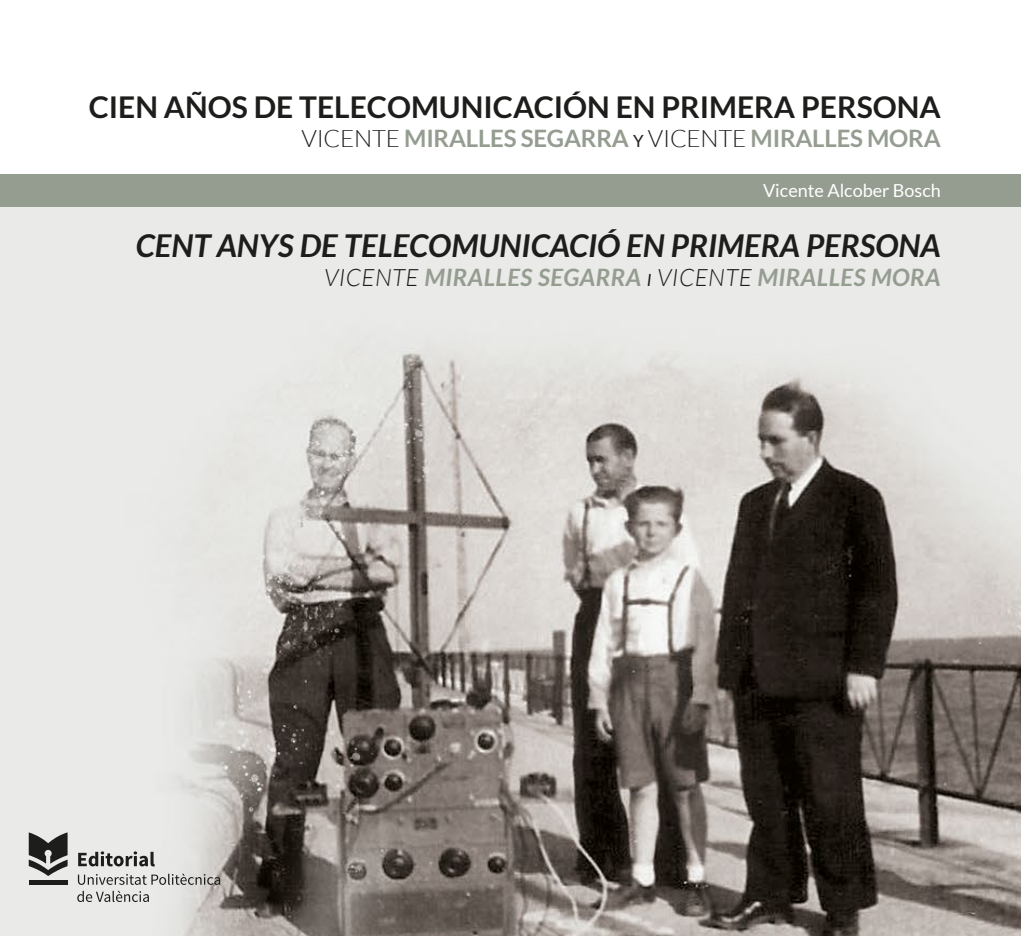
<style>
.page{position:relative;width:1021px;height:936px;background:#fff}
.page>*{position:absolute;margin:0;border:0;box-sizing:border-box;transform-origin:0 0}
.t1{font:italic 700 31.5px "Lato";color:#1d1d1b}
.t2{font:700 30px "Lato";color:#1d1d1b}
.t3{font:700 24px "Lato";letter-spacing:-.01em;color:#959d91}
.t4{font:italic 700 24px "Lato";letter-spacing:.02em;color:#959d91}
.t5{font:18px "Lato";color:#fff}
.s1{font-weight:300;color:#1d1d1b}
.s2{font-weight:400;font-size:16.8px;color:#1d1d1b}
</style>
<div class="page">
<img style="left:0;top:206px;width:1020px;height:729px">
<div style="left:0;top:174px;width:1020px;height:32px;background:#959d91"></div>
<svg style="left:78px;top:851px;width:77px;height:15px"></svg>
<svg style="left:78px;top:873px;width:142px;height:11px;background:#b5b4b2"></svg>
<svg style="left:77px;top:890px;width:72px;height:11px"></svg>
<hr style="left:29px;top:880px;width:39px;height:4px;background:#1d1d1b">
<svg style="left:29px;top:832px;width:39px;height:43px;background:#6a6a68"></svg>
<p class="t2" style="left:89px;top:90px;width:853px">CIEN AÑOS DE TELECOMUNICACIÓN EN PRIMERA PERSONA</p>
<p class="t3" style="left:301px;top:124px;width:640px"><span class="s1">VICENTE</span> MIRALLES SEGARRA <span class="s2">y</span> <span class="s1">VICENTE</span> MIRALLES MORA</p>
<p class="t5" style="left:763px;top:181px;width:179px">Vicente Alcober Bosch</p>
<p class="t1" style="left:136px;top:227px;width:806px">CENT ANYS DE TELECOMUNICACIÓ EN PRIMERA PERSONA</p>
<p class="t4" style="left:324px;top:263px;width:618px"><span class="s1">VICENTE</span> MIRALLES SEGARRA <span class="s2">i</span> <span class="s1">VICENTE</span> MIRALLES MORA</p>
</div>
